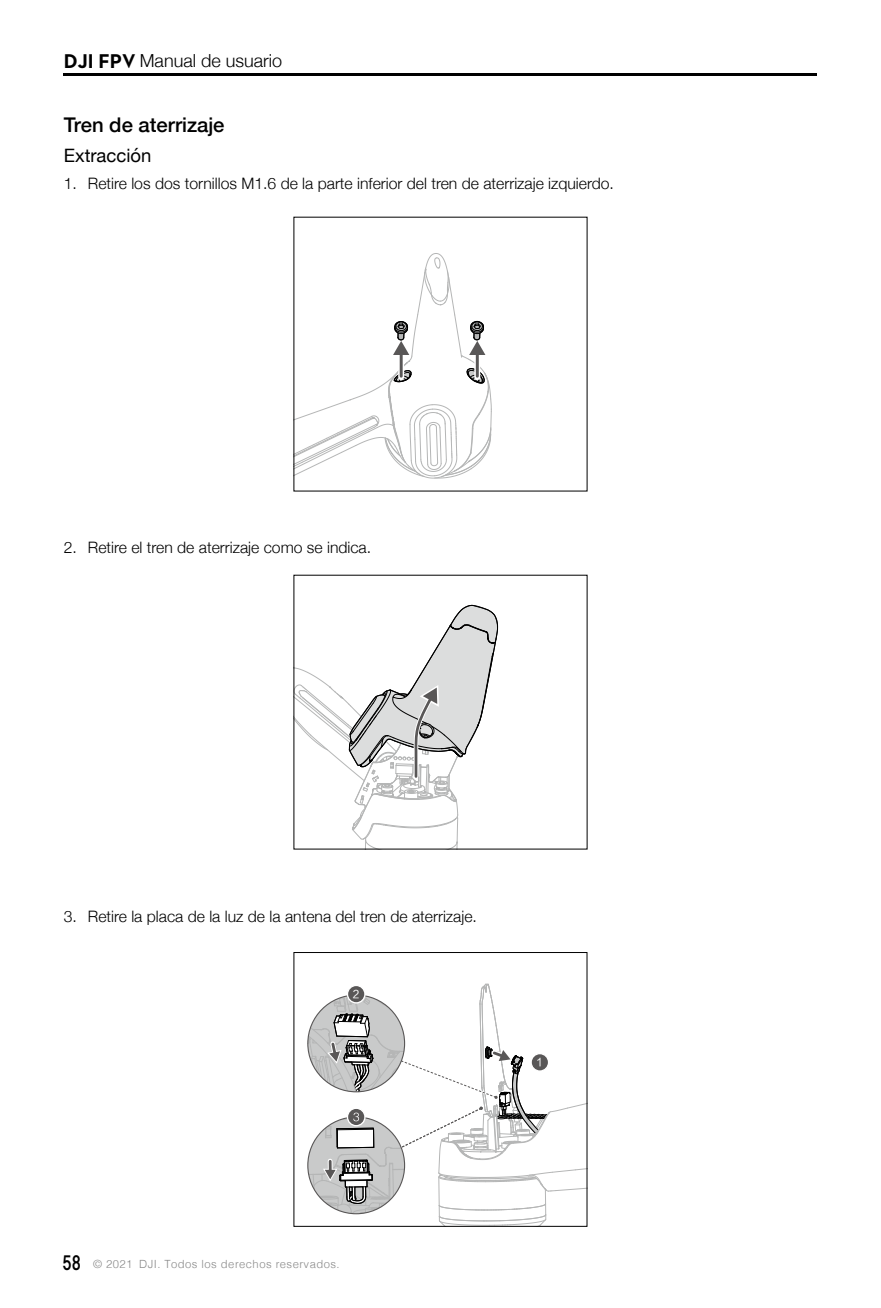
<style>
.page{position:relative;width:881px;height:1308px;background:#fff}
.page>*{position:absolute;margin:0;border:0;box-sizing:border-box;transform-origin:0 0}
.t1{font:500 20.25px "Helvetica Neue";color:#000}
.t2{font:18.45px "Helvetica Neue";color:#000}
.t3{font:300 18px "Helvetica Neue";color:#000}
.t4{font:300 15.75px "Helvetica Neue";color:#000}
.t5{font:300 11.25px "Helvetica";letter-spacing:.04em;color:#898989}
.t6{font:10.8px "FZLTHJW GB1 0";color:#fff}
.s1{font-family:"Dji";font-weight:700;font-size:20.25px}
.s2{font-family:"Gujarati Sangam MN";font-weight:700;font-size:18px;color:#000}
</style>
<div class="page">
<hr style="left:64px;top:74px;width:752px;height:2px;background:#000">
<svg style="left:295px;top:253px;width:196px;height:226px"></svg>
<svg style="left:295px;top:605px;width:203px;height:242px"></svg>
<svg style="left:308px;top:983px;width:279px;height:243px"></svg>
<p class="t3" style="left:64px;top:46px;width:220px"><span class="s1">DJI FPV</span> Manual de usuario</p>
<p class="t1" style="left:64px;top:109px;width:162px">Tren de aterrizaje</p>
<p class="t2" style="left:64px;top:142px;width:89px">Extracción</p>
<p class="t4" style="left:64px;top:171px;width:551px">1. Retire los dos tornillos M1.6 de la parte inferior del tren de aterrizaje izquierdo.</p>
<p class="t4" style="left:64px;top:535px;width:309px">2. Retire el tren de aterrizaje como se indica.</p>
<p class="t4" style="left:64px;top:903px;width:414px">3. Retire la placa de la luz de la antena del tren de aterrizaje.</p>
<p class="t6" style="left:353px;top:987px;width:8px">2</p>
<p class="t5" style="left:63px;top:1254px;width:278px"><span class="s2">58</span> © 2021 DJI. Todos los derechos reservados.</p>
<p class="t6" style="left:536px;top:1056px;width:8px">1</p>
</div>
